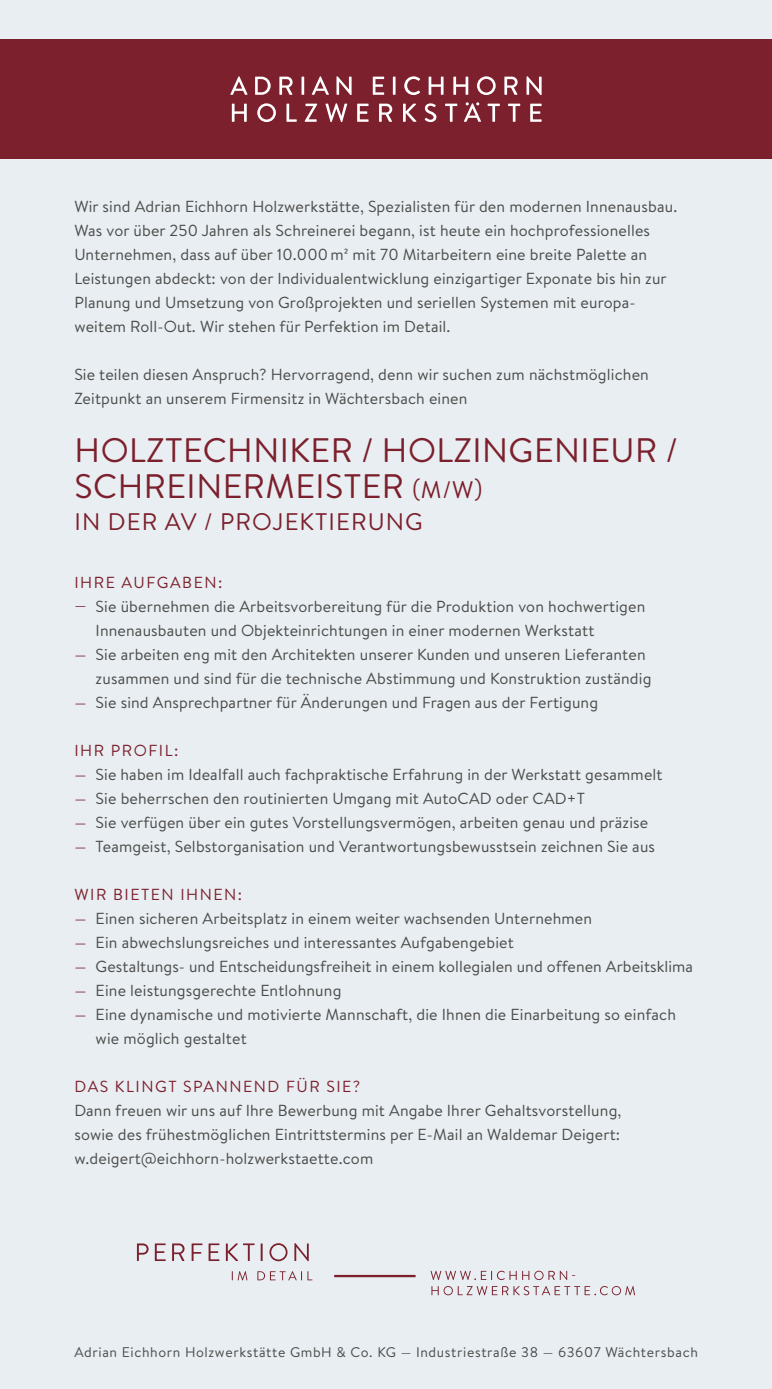
<style>
.page{position:relative;width:772px;height:1389px;background:#fff}
.page>*{position:absolute;margin:0;border:0;box-sizing:border-box;transform-origin:0 0}
.t1{font:34px/36px "Brandon Text";letter-spacing:.015em;color:#7b202c}
.t2{font:24px "Brandon Text";letter-spacing:.045em;color:#7b202c}
.t3{font:16px/24px "Brandon Text";letter-spacing:.01em;color:#4a4a49}
.t4{font:16px "Brandon Text";letter-spacing:.095em;color:#7b202c}
.t5{font:14px "Brandon Text";letter-spacing:.045em;color:#4a4a49}
.s1{font-size:24px}
.s2{color:#7b202c}
</style>
<div class="page">
<div style="left:0;top:0;width:771px;height:1389px;background:#e9eef2"></div>
<hr style="left:334px;top:1275px;width:81px;height:2px;background:#7b202c">
<svg style="left:431px;top:1286px;width:203px;height:9px"></svg>
<svg style="left:430px;top:1271px;width:144px;height:9px"></svg>
<svg style="left:232px;top:1271px;width:80px;height:9px"></svg>
<svg style="left:137px;top:1243px;width:171px;height:18px"></svg>
<div style="left:0;top:40px;width:771px;height:119px;background:#7b202c"></div>
<svg style="left:232px;top:104px;width:14px;height:18px"></svg>
<svg style="left:257px;top:103px;width:19px;height:19px"></svg>
<svg style="left:286px;top:104px;width:10px;height:18px"></svg>
<svg style="left:304px;top:104px;width:13px;height:18px"></svg>
<svg style="left:325px;top:103px;width:22px;height:19px"></svg>
<svg style="left:357px;top:104px;width:11px;height:18px"></svg>
<svg style="left:379px;top:104px;width:13px;height:18px"></svg>
<svg style="left:403px;top:104px;width:13px;height:18px"></svg>
<svg style="left:424px;top:103px;width:12px;height:19px"></svg>
<svg style="left:445px;top:104px;width:12px;height:18px"></svg>
<svg style="left:487px;top:104px;width:12px;height:18px"></svg>
<svg style="left:508px;top:104px;width:12px;height:18px"></svg>
<svg style="left:530px;top:104px;width:11px;height:18px"></svg>
<svg style="left:230px;top:76px;width:17px;height:19px"></svg>
<svg style="left:255px;top:77px;width:15px;height:18px"></svg>
<svg style="left:279px;top:77px;width:13px;height:18px"></svg>
<hr style="left:301px;top:77px;width:3px;height:18px;background:#fff">
<svg style="left:311px;top:76px;width:18px;height:19px"></svg>
<svg style="left:336px;top:76px;width:15px;height:19px"></svg>
<svg style="left:372px;top:77px;width:12px;height:18px"></svg>
<hr style="left:392px;top:77px;width:3px;height:18px;background:#fff">
<svg style="left:404px;top:76px;width:16px;height:19px"></svg>
<svg style="left:428px;top:77px;width:15px;height:18px"></svg>
<svg style="left:453px;top:77px;width:15px;height:18px"></svg>
<svg style="left:477px;top:76px;width:18px;height:19px"></svg>
<svg style="left:504px;top:77px;width:13px;height:18px"></svg>
<svg style="left:526px;top:76px;width:15px;height:19px"></svg>
<svg style="left:464px;top:102px;width:17px;height:20px"></svg>
<p class="t3" style="left:74px;top:194px;width:604px">Wir sind Adrian Eichhorn Holzwerkstätte, Spezialisten für den modernen Innenausbau.<br>Was vor über 250 Jahren als Schreinerei begann, ist heute ein hochprofessionelles Unternehmen, dass auf über 10.000 m2 mit 70 Mitarbeitern eine breite Palette an Leistungen abdeckt: von der Individualentwicklung einzigartiger Exponate bis hin zur Planung und Umsetzung von Großprojekten und seriellen Systemen mit europa&shy;weitem Roll-Out. Wir stehen für Perfektion im Detail.</p>
<p class="t3" style="left:74px;top:362px;width:575px">Sie teilen diesen Anspruch? Hervorragend, denn wir suchen zum nächstmöglichen<br>Zeitpunkt an unserem Firmensitz in Wächtersbach einen</p>
<h1 class="t1" style="left:75px;top:431px;width:604px">HOLZTECHNIKER / HOLZINGENIEUR /<br>SCHREINERMEISTER <span class="s1">(M/W)</span></h1>
<h2 class="t2" style="left:74px;top:505px;width:349px">IN DER AV / PROJEKTIERUNG</h2>
<p class="t4" style="left:74px;top:572px;width:149px">IHRE AUFGABEN:</p>
<p class="t3" style="left:96px;top:594px;width:551px;text-indent:-21px"><span class="s2">—</span> Sie übernehmen die Arbeitsvorbereitung für die Produktion von hochwertigen<br>Innenausbauten und Objekteinrichtungen in einer modernen Werkstatt</p>
<p class="t3" style="left:96px;top:642px;width:557px;text-indent:-21px"><span class="s2">—</span> Sie arbeiten eng mit den Architekten unserer Kunden und unseren Lieferanten zusammen und sind für die technische Abstimmung und Konstruktion zuständig</p>
<p class="t3" style="left:74px;top:690px;width:525px"><span class="s2">—</span> Sie sind Ansprechpartner für Änderungen und Fragen aus der Fertigung</p>
<p class="t4" style="left:74px;top:740px;width:105px">IHR PROFIL:</p>
<p class="t3" style="left:74px;top:762px;width:589px"><span class="s2">—</span> Sie haben im Idealfall auch fachpraktische Erfahrung in der Werkstatt gesammelt</p>
<p class="t3" style="left:74px;top:786px;width:511px"><span class="s2">—</span> Sie beherrschen den routinierten Umgang mit AutoCAD oder CAD+T</p>
<p class="t3" style="left:74px;top:810px;width:575px"><span class="s2">—</span> Sie verfügen über ein gutes Vorstellungsvermögen, arbeiten genau und präzise</p>
<p class="t3" style="left:74px;top:834px;width:582px"><span class="s2">—</span> Teamgeist, Selbstorganisation und Verantwortungsbewusstsein zeichnen Sie aus</p>
<p class="t4" style="left:74px;top:884px;width:169px">WIR BIETEN IHNEN:</p>
<p class="t3" style="left:74px;top:906px;width:519px"><span class="s2">—</span> Einen sicheren Arbeitsplatz in einem weiter wachsenden Unternehmen</p>
<p class="t3" style="left:74px;top:930px;width:441px"><span class="s2">—</span> Ein abwechslungsreiches und interessantes Aufgabengebiet</p>
<p class="t3" style="left:74px;top:954px;width:620px"><span class="s2">—</span> Gestaltungs- und Entscheidungsfreiheit in einem kollegialen und offenen Arbeitsklima</p>
<p class="t3" style="left:74px;top:978px;width:268px"><span class="s2">—</span> Eine leistungsgerechte Entlohnung</p>
<p class="t3" style="left:96px;top:1002px;width:581px;text-indent:-21px"><span class="s2">—</span> Eine dynamische und motivierte Mannschaft, die Ihnen die Einarbeitung so einfach wie möglich gestaltet</p>
<p class="t4" style="left:74px;top:1076px;width:287px">DAS KLINGT SPANNEND FÜR SIE?</p>
<p class="t3" style="left:74px;top:1098px;width:548px;text-align:justify">Dann freuen wir uns auf Ihre Bewerbung mit Angabe Ihrer Gehaltsvorstellung, sowie des frühestmöglichen Eintrittstermins per E-Mail an Waldemar Deigert: w.deigert@eichhorn-holzwerkstaette.com</p>
<p class="t5" style="left:74px;top:1342px;width:624px">Adrian Eichhorn Holzwerkstätte GmbH &amp; Co. KG — Industriestraße 38 — 63607 Wächtersbach</p>
</div>
